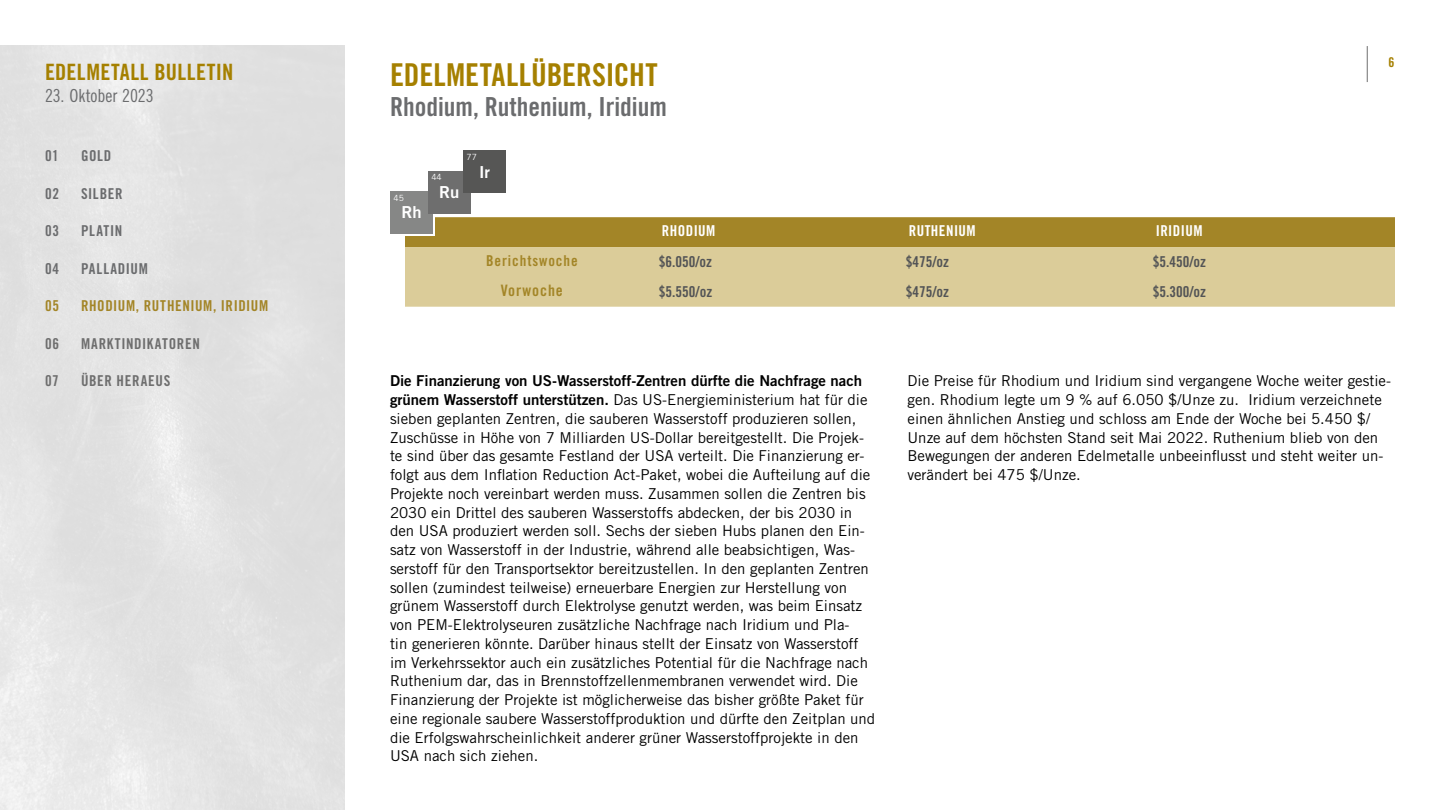
<style>
.page{position:relative;width:1440px;height:810px;background:#fff}
.page>*{position:absolute;margin:0;border:0;box-sizing:border-box;transform-origin:0 0}
.t1{font:31.5px "Trade Gothic LT Pro Bd Cn 20";color:#a58000}
.t2{font:26.25px "Trade Gothic LT Pro Bd Cn 20";color:#6b6c6e}
.t3{font:22.5px "Trade Gothic LT Pro Bd Cn 20";letter-spacing:.02em;color:#a58000}
.t4{font:18px "Trade Gothic LT Pro Cn 18";letter-spacing:-.005em;color:#6b6c6e}
.t5{font:16.5px "Trade Gothic LT Std Bd 2";color:#fff}
.t6{font:15.75px "Trade Gothic LT Pro Bd Cn 20";letter-spacing:.06em;color:#a38527}
.t7{font:15px/18.8px "Trade Gothic LT Std";color:#000}
.t8{font:15px "Trade Gothic LT Std Bd 2";color:#000}
.t9{font:15px "Trade Gothic LT Std Bd Cn 20";color:#535456}
.t10{font:15px "Trade Gothic LT Pro Bd Cn 20";letter-spacing:.05em;color:#a38527}
.t11{font:15px "Trade Gothic LT Pro Bd Cn 20";letter-spacing:.05em;color:#6b6c6e}
.t12{font:15px "Trade Gothic LT Pro Bd Cn 20";letter-spacing:.05em;color:#6e6e6e}
.t13{font:15px "Trade Gothic LT Pro Bd Cn 20";letter-spacing:.03em;color:#fff}
.t14{font:13.5px "Trade Gothic LT Pro Bd Cn 20";color:#a58000}
.t15{font:8.48px "Trade Gothic LT Std";color:#fff}
.s1{font-family:"Trade Gothic LT Std Bd 2"}
</style>
<div class="page">
<hr style="left:1367px;top:46px;width:1px;height:36px;background:#6e6e6e">
<div style="left:405px;top:217px;width:990px;height:30px;background:#a38527"></div>
<div style="left:405px;top:247px;width:990px;height:60px;background:#dbcc99"></div>
<div style="left:392px;top:193px;width:43px;height:43px;background:#fff"></div>
<div style="left:390px;top:191px;width:43px;height:43px;background:#868786"></div>
<div style="left:428px;top:171px;width:43px;height:42px;background:#6e6e6e"></div>
<div style="left:463px;top:150px;width:43px;height:43px;background:#565655"></div>
<h3 class="t3" style="left:45px;top:58px;width:190px">EDELMETALL BULLETIN</h3>
<p class="t4" style="left:45px;top:85px;width:110px">23. Oktober 2023</p>
<p class="t11" style="left:45px;top:147px;width:15px">01</p>
<p class="t11" style="left:81px;top:147px;width:32px">GOLD</p>
<p class="t11" style="left:45px;top:184px;width:16px">02</p>
<p class="t11" style="left:81px;top:184px;width:43px">SILBER</p>
<p class="t11" style="left:45px;top:222px;width:16px">03</p>
<p class="t11" style="left:81px;top:222px;width:43px">PLATIN</p>
<p class="t11" style="left:45px;top:259px;width:16px">04</p>
<p class="t11" style="left:81px;top:259px;width:68px">PALLADIUM</p>
<p class="t10" style="left:45px;top:297px;width:16px">05</p>
<p class="t10" style="left:81px;top:297px;width:189px">RHODIUM, RUTHENIUM, IRIDIUM</p>
<p class="t12" style="left:45px;top:334px;width:16px">06</p>
<p class="t12" style="left:81px;top:334px;width:120px">MARKTINDIKATOREN</p>
<p class="t12" style="left:45px;top:372px;width:15px">07</p>
<p class="t12" style="left:81px;top:372px;width:91px">ÜBER HERAEUS</p>
<h1 class="t1" style="left:390px;top:56px;width:269px">EDELMETALLÜBERSICHT</h1>
<h2 class="t2" style="left:390px;top:91px;width:278px">Rhodium, Ruthenium, Iridium</h2>
<p class="t15" style="left:394px;top:193px;width:12px">45</p>
<p class="t5" style="left:401px;top:202px;width:22px">Rh</p>
<p class="t15" style="left:431px;top:172px;width:12px">44</p>
<p class="t5" style="left:439px;top:182px;width:22px">Ru</p>
<p class="t15" style="left:467px;top:152px;width:12px">77</p>
<p class="t5" style="left:479px;top:162px;width:13px">Ir</p>
<p class="t13" style="left:662px;top:222px;width:55px">RHODIUM</p>
<p class="t13" style="left:909px;top:222px;width:68px">RUTHENIUM</p>
<p class="t13" style="left:1156px;top:222px;width:48px">IRIDIUM</p>
<p class="t10" style="left:486px;top:252px;width:93px">Berichtswoche</p>
<p class="t9" style="left:659px;top:253px;width:55px">$6.050/oz</p>
<p class="t9" style="left:906px;top:253px;width:45px">$475/oz</p>
<p class="t9" style="left:1153px;top:253px;width:55px">$5.450/oz</p>
<p class="t6" style="left:501px;top:281px;width:63px">Vorwoche</p>
<p class="t9" style="left:659px;top:283px;width:55px">$5.550/oz</p>
<p class="t9" style="left:906px;top:283px;width:45px">$475/oz</p>
<p class="t9" style="left:1153px;top:283px;width:55px">$5.300/oz</p>
<p class="t14" style="left:1389px;top:54px;width:7px">6</p>
<p class="t8" style="left:390px;top:372px;width:474px">Die Finanzierung von US-Wasserstoff-Zentren dürfte die Nachfrage nach</p>
<p class="t7" style="left:390px;top:390px;width:487px"><span class="s1">grünem Wasserstoff unterstützen.</span> Das US-Energieministerium hat für die sieben geplanten Zentren, die sauberen Wasserstoff produzieren sollen, Zuschüsse in Höhe von 7 Milliarden US-Dollar bereitgestellt. Die Projek&shy;te sind über das gesamte Festland der USA verteilt. Die Finanzierung er&shy;folgt aus dem Inflation Reduction Act-Paket, wobei die Aufteilung auf die Projekte noch vereinbart werden muss. Zusammen sollen die Zentren bis 2030 ein Drittel des sauberen Wasserstoffs abdecken, der bis 2030 in den USA produziert werden soll. Sechs der sieben Hubs planen den Ein&shy;satz von Wasserstoff in der Industrie, während alle beabsichtigen, Was&shy;serstoff für den Transportsektor bereitzustellen. In den geplanten Zentren sollen (zumindest teilweise) erneuerbare Energien zur Herstellung von grünem Wasserstoff durch Elektrolyse genutzt werden, was beim Einsatz von PEM-Elektrolyseuren zusätzliche Nachfrage nach Iridium und Pla-<br>tin generieren könnte. Darüber hinaus stellt der Einsatz von Wasserstoff im Verkehrssektor auch ein zusätzliches Potential für die Nachfrage nach Ruthenium dar, das in Brennstoffzellenmembranen verwendet wird. Die Finanzierung der Projekte ist möglicherweise das bisher größte Paket für eine regionale saubere Wasserstoffproduktion und dürfte den Zeitplan und die Erfolgswahrscheinlichkeit anderer grüner Wasserstoffprojekte in den USA nach sich ziehen.</p>
<p class="t7" style="left:908px;top:371px;width:485px">Die Preise für Rhodium und Iridium sind vergangene Woche weiter gestie&shy;gen. Rhodium legte um 9 % auf 6.050 $/Unze zu. Iridium verzeichnete einen ähnlichen Anstieg und schloss am Ende der Woche bei 5.450 $/ Unze auf dem höchsten Stand seit Mai 2022. Ruthenium blieb von den Bewegungen der anderen Edelmetalle unbeeinflusst und steht weiter un&shy;verändert bei 475 $/Unze.</p>
</div>
